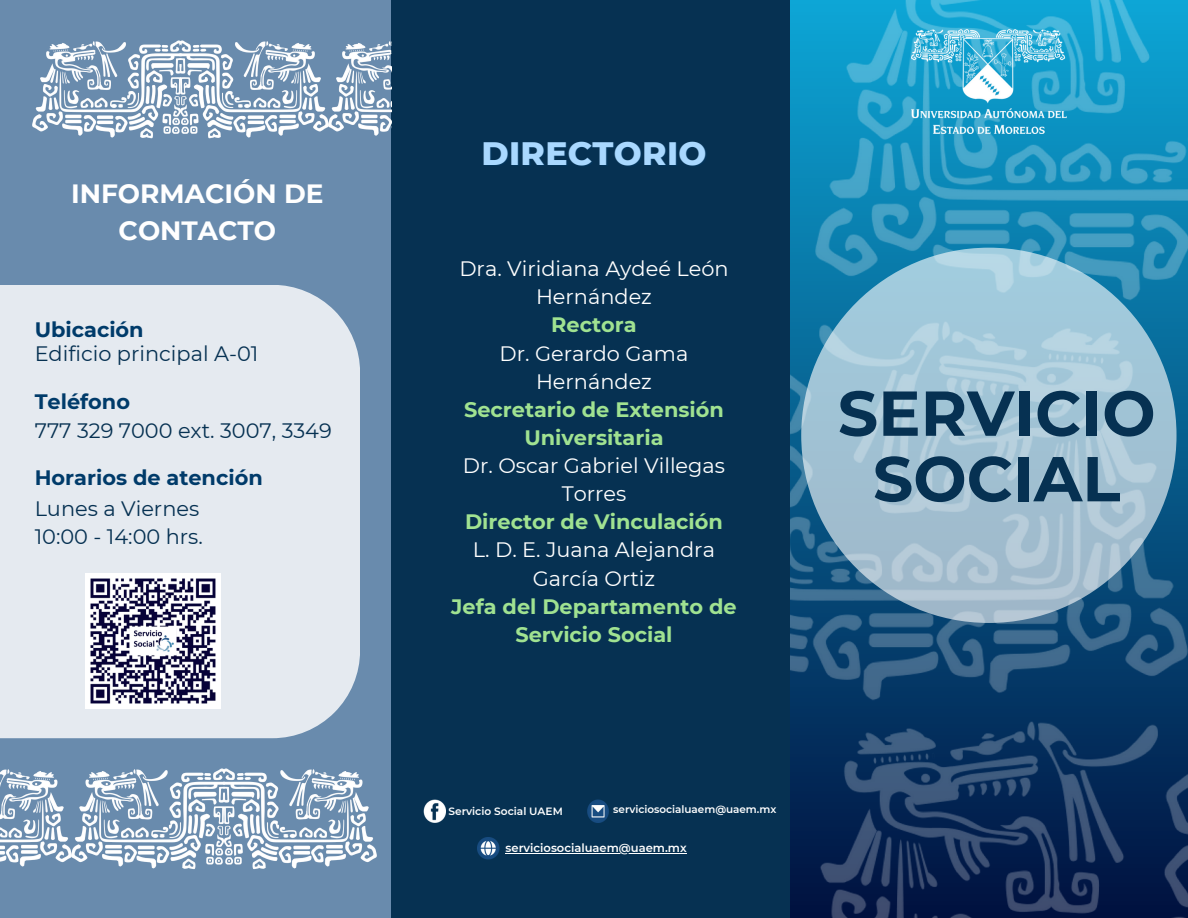
<style>
.page{position:relative;width:1188px;height:918px;background:#fff}
.page>*{position:absolute;margin:0;border:0;box-sizing:border-box;transform-origin:0 0}
.t1{font:700 63.3px "Montserrat";color:#063152}
.t2{font:800 33.15px "Montserrat";letter-spacing:.01em;color:#a9d8ff}
.t3{font:700 26.4px/36.5px "Montserrat";color:#fff;text-align:center}
.t4{font:20.85px/28.2px "Montserrat";color:#fff;text-align:center}
.t5{font:20.85px/28.2px "Montserrat";color:#063152}
.t6{font:700 20.85px "Montserrat";color:#003b6a}
.t7{font:600 11.55px "Montserrat";color:#fff}
.t8{font:600 10.65px "Montserrat";color:#fff}
.t9{font:600 10.35px "Montserrat";color:#fff}
.s1{font-weight:700;color:#a0e291}
</style>
<div class="page">
<svg style="left:790px;top:0;width:25px;height:317px"></svg>
<img style="left:815px;top:0;width:373px;height:317px">
<img style="left:790px;top:317px;width:398px;height:601px">
<img style="left:911px;top:29px;width:155px;height:105px">
<svg style="left:801px;top:248px;width:376px;height:375px;fill:#a1c6d7"></svg>
<div style="left:0;top:0;width:391px;height:918px;background:#698bad"></div>
<div style="left:0;top:285px;width:360px;height:453px;background:#e5eaf0"></div>
<div style="left:392px;top:0;width:398px;height:918px;background:#063152"></div>
<img style="left:33px;top:41px;width:136px;height:98px">
<img style="left:169px;top:40px;width:223px;height:104px">
<img style="left:0;top:769px;width:213px;height:101px">
<img style="left:213px;top:769px;width:163px;height:101px">
<img style="left:477px;top:837px;width:23px;height:23px">
<img style="left:587px;top:800px;width:22px;height:22px">
<img style="left:423px;top:800px;width:22px;height:22px">
<img style="left:85px;top:574px;width:135px;height:135px">
<hr style="left:506px;top:853px;width:181px;height:1px;background:#fff">
<p class="t3" style="left:71px;top:176px;width:254px">INFORMACIÓN DE<br>CONTACTO</p>
<h2 class="t6" style="left:35px;top:316px;width:111px">Ubicación</h2>
<p class="t5" style="left:35px;top:339px;width:225px">Edificio principal A-01</p>
<h5 class="t6" style="left:35px;top:389px;width:97px">Teléfono</h5>
<p class="t5" style="left:35px;top:417px;width:299px">777 329 7000 ext. 3007, 3349</p>
<p class="t6" style="left:35px;top:465px;width:230px">Horarios de atención</p>
<p class="t5" style="left:35px;top:494px;width:170px">Lunes a Viernes<br>10:00 - 14:00 hrs.</p>
<p class="t2" style="left:481px;top:133px;width:227px">DIRECTORIO</p>
<p class="t4" style="left:451px;top:255px;width:287px">Dra. Viridiana Aydeé León<br>Hernández<br><span class="s1">Rectora<br></span>Dr. Gerardo Gama<br>Hernández<br><span class="s1">Secretario de Extensión<br>Universitaria<br></span>Dr. Oscar Gabriel Villegas<br>Torres<br><span class="s1">Director de Vinculación<br></span>L. D. E. Juana Alejandra<br>García Ortiz<br><span class="s1">Jefa del Departamento de<br>Servicio Social</span></p>
<h5 class="t1" style="left:838px;top:375px;width:319px">SERVICIO</h5>
<p class="t1" style="left:873px;top:440px;width:249px">SOCIAL</p>
<p class="t8" style="left:448px;top:805px;width:116px">Servicio Social UAEM</p>
<p class="t9" style="left:613px;top:803px;width:165px">serviciosocialuaem@uaem.mx</p>
<p class="t7" style="left:506px;top:841px;width:183px">serviciosocialuaem@uaem.mx</p>
</div>
